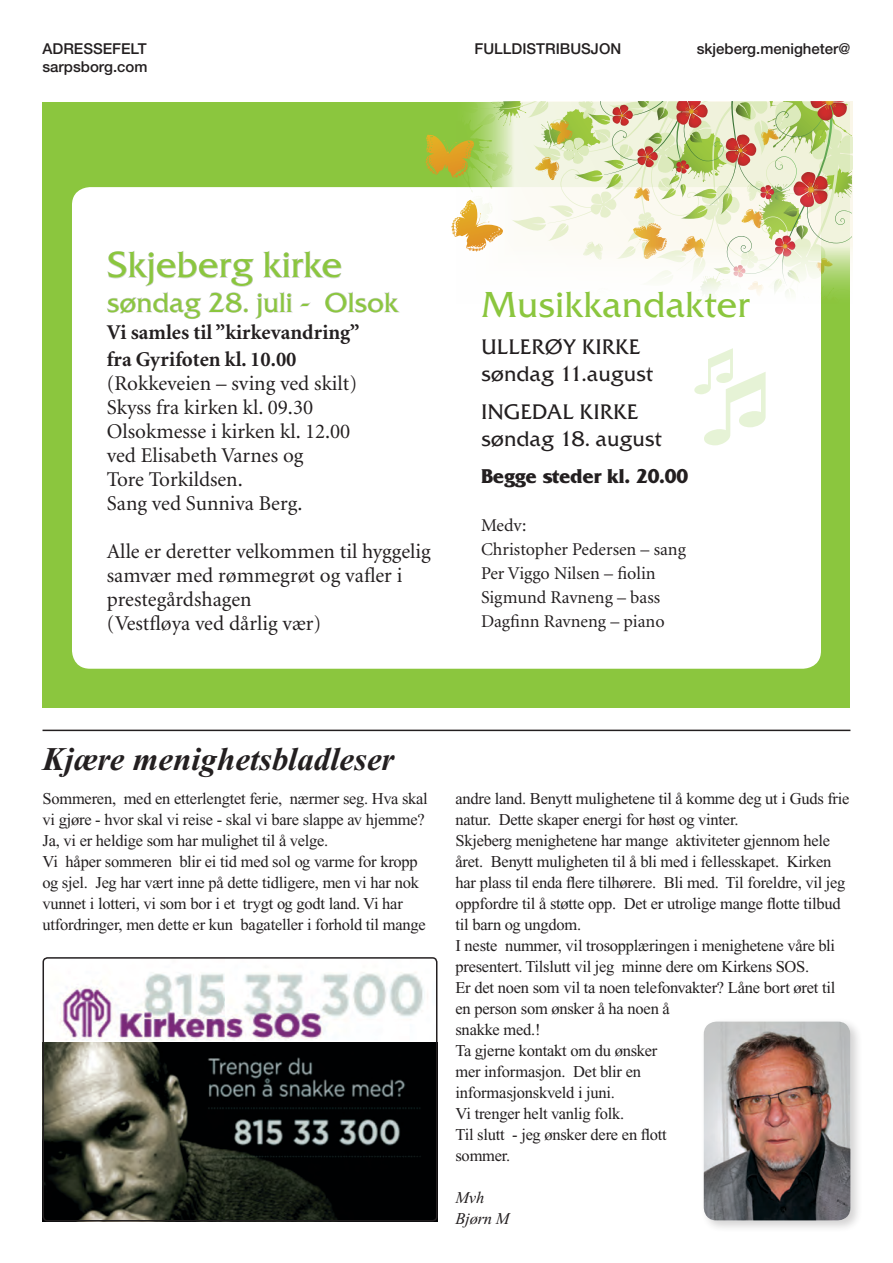
<style>
.page{position:relative;width:893px;height:1263px;background:#fff}
.page>*{position:absolute;margin:0;border:0;box-sizing:border-box;transform-origin:0 0}
.Helvetica_10_12{font:36px "Friz Qua";color:#8bc63e}
.Times_10_12{font:italic 700 33px "Times New Roman";color:#231f20}
.Helvetica_10_12-2{font:27px "Friz Qua";color:#8bc63e}
.t1{font:21px/24px "Minion";color:#231f20}
.Helvetica_10_12-3{font:21px/27px "Friz Qua";color:#231f20}
.t2{font:700 21px/27px "Minion";color:#231f20}
.Helvetica_10_12-4{font:700 21px "Friz Quadrata";letter-spacing:-.01em;color:#231f20}
.t3{font:18px "Minion";color:#231f20}
.Times_10_12-2{font:16.5px/21px "Times New Roman";letter-spacing:-.015em;color:#231f20}
.Times_10_12-3{font:italic 16.5px "Times New Roman";letter-spacing:-.015em;color:#231f20}
.Helvetica_10_12-5{font:500 15px "Helvetica Neue LT";color:#231f20}
</style>
<div class="page">
<hr style="left:43px;top:730px;width:807px;height:1px;background:#231f20">
<div style="left:700px;top:1017px;width:163px;height:216px;background:#231f20;opacity:.2"></div>
<img style="left:704px;top:1021px;width:146px;height:199px">
<img style="left:43px;top:958px;width:394px;height:82px">
<img style="left:43px;top:1042px;width:394px;height:179px">
<div style="left:43px;top:957px;width:394px;height:264px;border:2px solid #231f20;border-radius:4px"></div>
<div style="left:43px;top:102px;width:807px;height:606px;background:#8bc63e"></div>
<div style="left:72px;top:187px;width:749px;height:482px;background:#fff;border-radius:18px"></div>
<svg style="left:470px;top:101px;width:56px;height:151px;fill:#fcfbf6"></svg>
<svg style="left:107px;top:251px;width:292px;height:68px"></svg>
<svg style="left:526px;top:101px;width:326px;height:194px"></svg>
<svg style="left:426px;top:101px;width:94px;height:91px"></svg>
<svg style="left:451px;top:200px;width:52px;height:51px"></svg>
<p class="Helvetica_10_12-5" style="left:43px;top:40px;width:106px">ADRESSEFELT</p>
<p class="Helvetica_10_12-5" style="left:475px;top:40px;width:148px">FULLDISTRIBUSJON</p>
<p class="Helvetica_10_12-5" style="left:697px;top:40px;width:155px">skjeberg.menigheter@</p>
<p class="Helvetica_10_12-5" style="left:43px;top:58px;width:107px">sarpsborg.com</p>
<p class="Helvetica_10_12" style="left:107px;top:243px;width:237px">Skjeberg kirke</p>
<p class="Helvetica_10_12-2" style="left:107px;top:286px;width:293px">søndag 28. juli - Olsok</p>
<p class="t2" style="left:107px;top:319px;width:254px">Vi samles til ”kirkevandring” fra Gyrifoten kl. 10.00</p>
<p class="t1" style="left:107px;top:372px;width:252px">(Rokkeveien – sving ved skilt)<br>Skyss fra kirken kl. 09.30</p>
<p class="t1" style="left:107px;top:420px;width:245px">Olsokmesse i kirken kl. 12.00 ved Elisabeth Varnes og<br>Tore Torkildsen.<br>Sang ved Sunniva Berg.</p>
<p class="t1" style="left:107px;top:540px;width:325px">Alle er deretter velkommen til hyggelig samvær med rømmegrøt og vafler i prestegårdshagen<br>(Vestfløya ved dårlig vær)</p>
<p class="Helvetica_10_12" style="left:481px;top:282px;width:270px">Musikkandakter</p>
<p class="Helvetica_10_12-3" style="left:481px;top:333px;width:173px">ULLERØY KIRKE søndag 11.august</p>
<p class="Helvetica_10_12-3" style="left:481px;top:398px;width:182px">INGEDAL KIRKE søndag 18. august</p>
<p class="Helvetica_10_12-4" style="left:481px;top:465px;width:209px">Begge steder kl. 20.00</p>
<p class="t3" style="left:481px;top:516px;width:47px">Medv:</p>
<p class="t3" style="left:481px;top:540px;width:206px">Christopher Pedersen – sang</p>
<p class="t3" style="left:481px;top:564px;width:176px">Per Viggo Nilsen – fiolin</p>
<p class="t3" style="left:481px;top:588px;width:181px">Sigmund Ravneng – bass</p>
<p class="t3" style="left:481px;top:612px;width:185px">Dagfinn Ravneng – piano</p>
<p class="Times_10_12" style="left:43px;top:741px;width:353px">Kjære menighetsbladleser</p>
<p class="Times_10_12-2" style="left:43px;top:788px;width:387px">Sommeren, med en etterlengtet ferie, nærmer seg. Hva skal vi gjøre - hvor skal vi reise - skal vi bare slappe av hjemme?<br>Ja, vi er heldige som har mulighet til å velge.</p>
<p class="Times_10_12-2" style="left:43px;top:851px;width:385px">Vi håper sommeren blir ei tid med sol og varme for kropp og sjel. Jeg har vært inne på dette tidligere, men vi har nok vunnet i lotteri, vi som bor i et trygt og godt land. Vi har utfordringer, men dette er kun bagateller i forhold til mange</p>
<p class="Times_10_12-2" style="left:455px;top:788px;width:396px">andre land. Benytt mulighetene til å komme deg ut i Guds frie natur. Dette skaper energi for høst og vinter.<br>Skjeberg menighetene har mange aktiviteter gjennom hele året. Benytt muligheten til å bli med i fellesskapet. Kirken har plass til enda flere tilhørere. Bli med. Til foreldre, vil jeg oppfordre til å støtte opp. Det er utrolige mange flotte tilbud til barn og ungdom.<br>I neste nummer, vil trosopplæringen i menighetene våre bli presentert. Tilslutt vil jeg minne dere om Kirkens SOS.<br>Er det noen som vil ta noen telefonvakter? Låne bort øret til en person som ønsker å ha noen å<br>snakke med.!<br>Ta gjerne kontakt om du ønsker<br>mer informasjon. Det blir en<br>informasjonskveld i juni.<br>Vi trenger helt vanlig folk.</p>
<p class="Times_10_12-2" style="left:455px;top:1124px;width:213px">Til slutt - jeg ønsker dere en flott sommer.</p>
<p class="Times_10_12-3" style="left:455px;top:1189px;width:30px">Mvh</p>
<p class="Times_10_12-3" style="left:455px;top:1210px;width:55px">Bjørn M</p>
</div>
